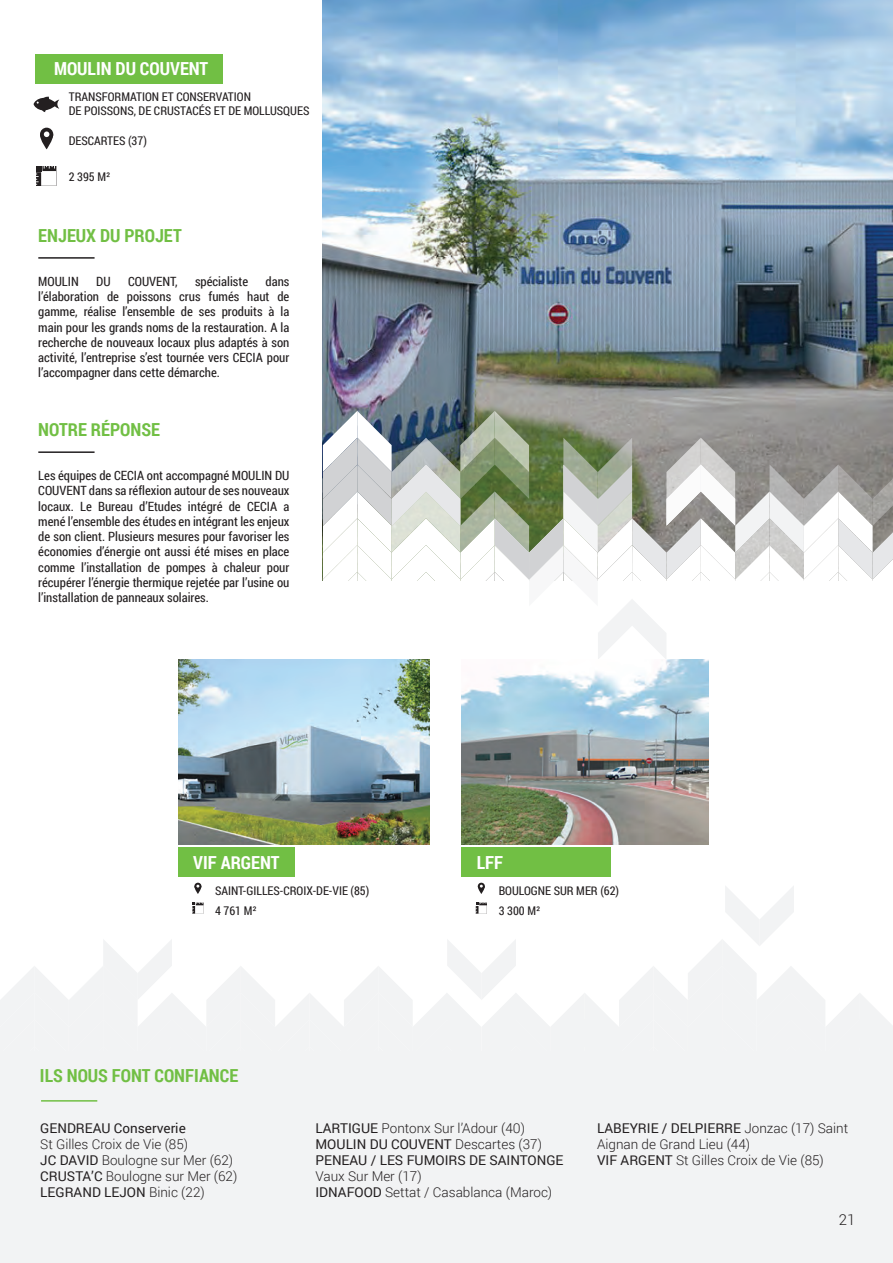
<style>
.page{position:relative;width:893px;height:1263px;background:#fff}
.page>*{position:absolute;margin:0;border:0;box-sizing:border-box;transform-origin:0 0}
.t1{font:700 18px "Roboto Condensed";color:#71bf44}
.t2{font:700 18px "Roboto Condensed";color:#fff}
.t3{font:300 15px "Roboto";color:#231f20}
.t4{font:300 13.5px/16.2px "Roboto";color:#231f20}
.t5{font:13.5px/16.2px "Roboto";color:#231f20}
.t6{font:12.75px/15.3px "Roboto Condensed";color:#231f20;text-align:justify}
.t7{font:12px/19.5px "Roboto Condensed";color:#231f20}
.s1{font-weight:400}
.s2{font-weight:300}
</style>
<div class="page">
<div style="left:462px;top:847px;width:149px;height:30px;background:#71bf44"></div>
<div style="left:178px;top:847px;width:116px;height:30px;background:#71bf44"></div>
<div style="left:35px;top:54px;width:188px;height:30px;background:#71bf44"></div>
<div style="left:0;top:1051px;width:893px;height:212px;background:#f2f3f4"></div>
<svg style="left:0;top:885px;width:893px;height:217px"></svg>
<img style="left:323px;top:0;width:570px;height:411px">
<svg style="left:323px;top:411px;width:570px;height:303px"></svg>
<img style="left:178px;top:659px;width:251px;height:185px">
<img style="left:462px;top:659px;width:247px;height:185px">
<svg style="left:40px;top:128px;width:13px;height:13px"></svg>
<svg style="left:40px;top:131px;width:13px;height:18px"></svg>
<hr style="left:38px;top:257px;width:57px;height:2px;background:#231f20">
<hr style="left:38px;top:451px;width:57px;height:2px;background:#231f20">
<hr style="left:41px;top:1100px;width:56px;height:1px;background:#71bf44">
<svg style="left:34px;top:96px;width:25px;height:16px"></svg>
<svg style="left:36px;top:166px;width:20px;height:20px"></svg>
<h1 class="t2" style="left:54px;top:56px;width:156px">MOULIN DU COUVENT</h1>
<p class="t7" style="left:69px;top:89px;width:242px;line-height:14.4px">TRANSFORMATION ET CONSERVATION<br>DE POISSONS, DE CRUSTACÉS ET DE MOLLUSQUES</p>
<p class="t7" style="left:69px;top:131px;width:80px">DESCARTES (37)</p>
<p class="t7" style="left:69px;top:166px;width:43px">2 395 M²</p>
<h1 class="t1" style="left:38px;top:222px;width:145px">ENJEUX DU PROJET</h1>
<p class="t6" style="left:38px;top:273px;width:253px;text-indent:227px">dans l’élaboration de poissons crus fumés haut de gamme, réalise l’ensemble de ses produits à la main pour les grands noms de la restauration. A la recherche de nouveaux locaux plus adaptés à son activité, l’entreprise s’est tournée vers CECIA pour l’accompagner dans cette démarche.</p>
<h1 class="t1" style="left:38px;top:417px;width:123px">NOTRE RÉPONSE</h1>
<p class="t6" style="left:38px;top:467px;width:253px">Les équipes de CECIA ont accompagné MOULIN DU COUVENT dans sa réflexion autour de ses nouveaux locaux. Le Bureau d’Etudes intégré de CECIA a mené l’ensemble des études en intégrant les enjeux de son client. Plusieurs mesures pour favoriser les économies d’énergie ont aussi été mises en place comme l’installation de pompes à chaleur pour récupérer l’énergie thermique rejetée par l’usine ou l’installation de panneaux solaires.</p>
<p class="t6" style="left:38px;top:273px;width:42px">MOULIN</p>
<p class="t6" style="left:96px;top:273px;width:16px">DU</p>
<p class="t6" style="left:128px;top:273px;width:51px">COUVENT,</p>
<p class="t6" style="left:195px;top:273px;width:55px">spécialiste</p>
<h1 class="t2" style="left:193px;top:849px;width:88px">VIF ARGENT</h1>
<p class="t7" style="left:215px;top:881px;width:156px">SAINT-GILLES-CROIX-DE-VIE (85)<br>4 761 M²</p>
<h1 class="t1" style="left:40px;top:1063px;width:200px">ILS NOUS FONT CONFIANCE</h1>
<h1 class="t2" style="left:477px;top:849px;width:28px">LFF</h1>
<p class="t7" style="left:499px;top:881px;width:122px">BOULOGNE SUR MER (62)<br>3 300 M²</p>
<p class="t5" style="left:40px;top:1119px;width:147px">GENDREAU Conserverie</p>
<p class="t4" style="left:40px;top:1135px;width:199px">St Gilles Croix de Vie (85)<br><span class="s1">JC DAVID</span> Boulogne sur Mer (62)<br><span class="s1">CRUSTA’C</span> Boulogne sur Mer (62)<br><span class="s1">LEGRAND LEJON</span> Binic (22)</p>
<p class="t5" style="left:315px;top:1119px;width:250px">LARTIGUE <span class="s2">Pontonx Sur l’Adour (40)<br></span>MOULIN DU COUVENT <span class="s2">Descartes (37)<br></span>PENEAU / LES FUMOIRS DE SAINTONGE</p>
<p class="t4" style="left:315px;top:1168px;width:238px">Vaux Sur Mer (17)<br><span class="s1">IDNAFOOD</span> Settat / Casablanca (Maroc)</p>
<p class="t4" style="left:597px;top:1119px;width:253px"><span class="s1">LABEYRIE / DELPIERRE</span> Jonzac (17) Saint<br>Aignan de Grand Lieu (44)<br><span class="s1">VIF ARGENT</span> St Gilles Croix de Vie (85)</p>
<p class="t3" style="left:839px;top:1209px;width:18px">21</p>
</div>
